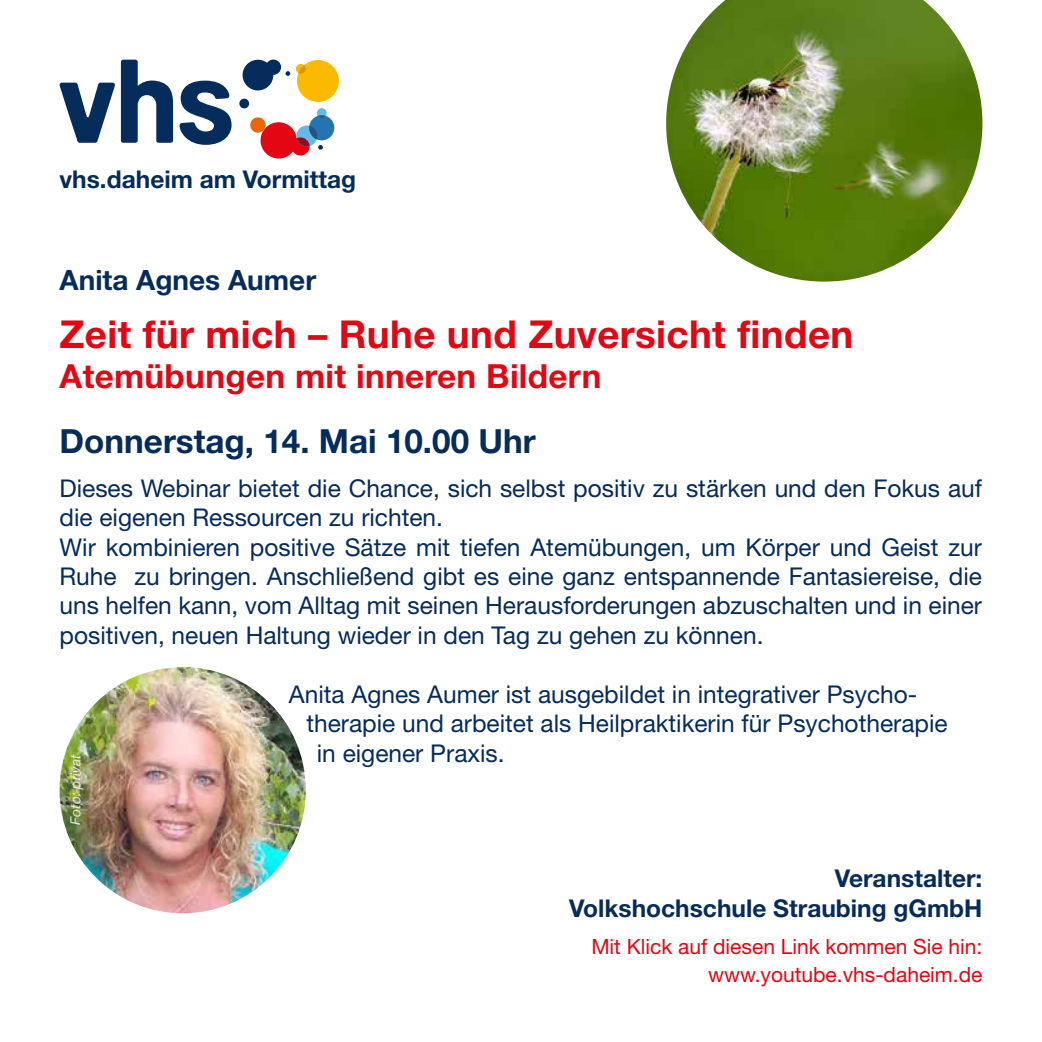
<style>
.page{position:relative;width:1042px;height:1042px;background:#fff}
.page>*{position:absolute;margin:0;border:0;box-sizing:border-box;transform-origin:0 0}
.t1{font:700 38.5px "Helvetica Neue LT";letter-spacing:.01em;color:#e30613}
.t2{font:700 33.25px "Helvetica Neue LT";letter-spacing:.01em;color:#e30613}
.t3{font:700 33.25px "Helvetica Neue LT";color:#052c5a}
.t4{font:700 28px "Helvetica Neue LT";color:#052c5a}
.t5{font:24.5px/29.4px "Helvetica Neue LT";color:#052c5a}
.t6{font:700 24.5px/29.4px "Helvetica Neue LT";color:#052c5a;text-align:right}
.t7{font:21px/28.7px "Helvetica Neue LT";color:#e30613;text-align:right}
.t8{font:italic 14px "Helvetica Neue LT";color:#fff}
</style>
<div class="page">
<svg style="left:60px;top:83px;width:55px;height:60px"></svg>
<svg style="left:121px;top:60px;width:52px;height:83px"></svg>
<svg style="left:180px;top:81px;width:52px;height:64px"></svg>
<div style="left:309px;top:115px;width:25px;height:25px;background:#2474af;border-radius:50%"></div>
<div style="left:317px;top:108px;width:10px;height:10px;background:#63b9e9;border-radius:50%"></div>
<svg style="left:296px;top:60px;width:43px;height:42px"></svg>
<svg style="left:239px;top:98px;width:11px;height:11px"></svg>
<svg style="left:243px;top:60px;width:47px;height:30px"></svg>
<svg style="left:250px;top:115px;width:76px;height:44px"></svg>
<img style="left:666px;top:0;width:316px;height:282px">
<img style="left:60px;top:667px;width:246px;height:246px;border-radius:123px">
<p class="t6" style="left:60px;top:164px;width:298px">vhs.daheim am Vormittag</p>
<p class="t4" style="left:60px;top:262px;width:258px">Anita Agnes Aumer</p>
<h1 class="t1" style="left:60px;top:310px;width:795px">Zeit für mich – Ruhe und Zuversicht finden</h1>
<h2 class="t2" style="left:60px;top:356px;width:543px">Atemübungen mit inneren Bildern</h2>
<h2 class="t3" style="left:60px;top:420px;width:478px">Donnerstag, 14. Mai 10.00 Uhr</h2>
<p class="t5" style="left:60px;top:473px;width:924px">Dieses Webinar bietet die Chance, sich selbst positiv zu stärken und den Fokus auf die eigenen Ressourcen zu richten.<br>Wir kombinieren positive Sätze mit tiefen Atemübungen, um Körper und Geist zur Ruhe zu bringen. Anschließend gibt es eine ganz entspannende Fantasiereise, die uns helfen kann, vom Alltag mit seinen Herausforderungen abzuschalten und in einer positiven, neuen Haltung wieder in den Tag zu gehen zu können.</p>
<p class="t5" style="left:289px;top:679px;width:630px">Anita Agnes Aumer ist ausgebildet in integrativer Psycho-</p>
<p class="t5" style="left:306px;top:708px;width:643px">therapie und arbeitet als Heilpraktikerin für Psychotherapie</p>
<p class="t5" style="left:317px;top:738px;width:189px">in eigener Praxis.</p>
<p class="t8" style="left:67px;top:825px;width:72px;rotate:-90deg">Foto: privat</p>
<p class="t6" style="left:569px;top:863px;width:415px">Veranstalter:<br>Volkshochschule Straubing gGmbH</p>
<p class="t7" style="left:591px;top:931px;width:393px">Mit Klick auf diesen Link kommen Sie hin: www.youtube.vhs-daheim.de</p>
</div>
